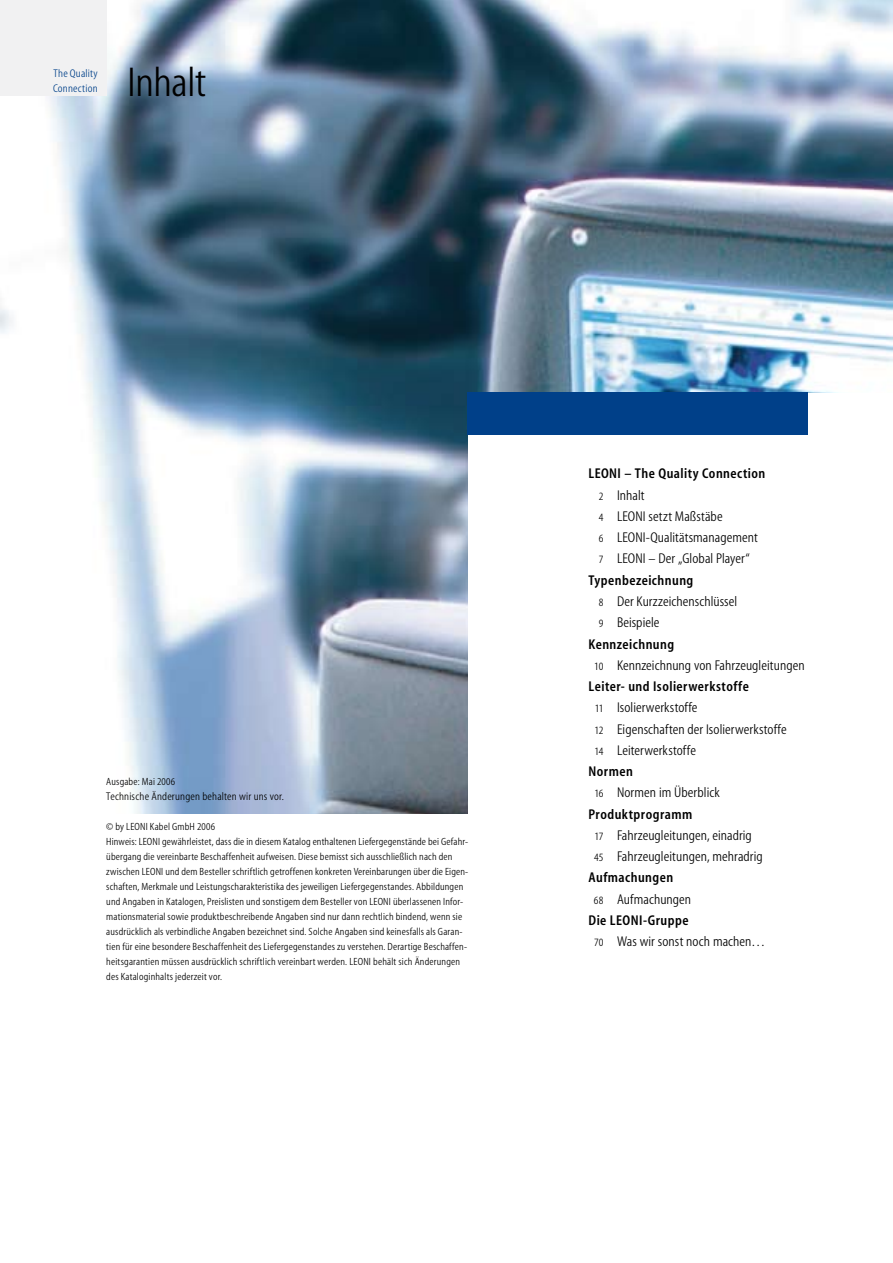
<style>
.page{position:relative;width:893px;height:1263px;background:#fff}
.page>*{position:absolute;margin:0;border:0;box-sizing:border-box;transform-origin:0 0}
.t1{font:42px "Myriad Condensed";letter-spacing:-.01em;color:#000}
.t2{font:14.25px/21.3px "Myriad Condensed";letter-spacing:.005em;color:#000}
.t3{font:semi-condensed 14.25px "Myriad";letter-spacing:.03em;color:#000}
.t4{font:11.25px "Myriad Condensed";letter-spacing:.015em;color:#000}
.t5{font:11.25px/15px "Myriad Condensed";letter-spacing:.02em;color:#004089}
.t6{font:10.5px/15px "Myriad Condensed";letter-spacing:.015em;color:#000}
.s1{font-size:11.25px}
</style>
<div class="page">
<img style="left:0;top:0;width:893px;height:813px">
<div style="left:468px;top:393px;width:425px;height:714px;background:#fff"></div>
<div style="left:468px;top:393px;width:340px;height:42px;background:#004089"></div>
<div style="left:0;top:0;width:106px;height:96px;background:#f1f1f2"></div>
<p class="t5" style="left:53px;top:66px;width:46px">The Quality<br>Connection</p>
<h1 class="t1" style="left:128px;top:61px;width:80px">Inhalt</h1>
<p class="t6" style="left:106px;top:775px;width:70px">Ausgabe: Mai 2006</p>
<p class="t4" style="left:106px;top:791px;width:179px">Technische Änderungen behalten wir uns vor.</p>
<p class="t6" style="left:106px;top:820px;width:363px">© by LEONI Kabel GmbH 2006<br>Hinweis: LEONI gewährleistet, dass die in diesem Katalog enthaltenen Liefergegenstände bei Gefahr&shy;übergang die vereinbarte Beschaffenheit aufweisen. Diese bemisst sich ausschließlich nach den zwischen LEONI und dem Besteller schriftlich getroffenen konkreten Vereinbarungen über die Eigen&shy;schaften, Merkmale und Leistungscharakteristika des jeweiligen Liefergegenstandes. Abbildungen und Angaben in Katalogen, Preislisten und sonstigem dem Besteller von LEONI überlassenen Infor&shy;mationsmaterial sowie produktbeschreibende Angaben sind nur dann rechtlich bindend, wenn sie ausdrücklich als verbindliche Angaben bezeichnet sind. Solche Angaben sind keinesfalls als Garan&shy;tien für eine besondere Beschaffenheit des Liefergegenstandes zu verstehen. Derartige Beschaffen&shy;heitsgarantien müssen ausdrücklich schriftlich vereinbart werden. LEONI behält sich Änderungen des Kataloginhalts jederzeit vor.</p>
<h2 class="t3" style="left:588px;top:466px;width:178px">LEONI – The Quality Connection</h2>
<h2 class="t2" style="left:599px;top:485px;width:161px"><span class="s1">2</span> Inhalt<br><span class="s1">4</span> LEONI setzt Maßstäbe<br><span class="s1">6</span> LEONI-Qualitätsmanagement<br><span class="s1">7</span> LEONI – Der „Global Player“</h2>
<h2 class="t3" style="left:588px;top:573px;width:106px">Typenbezeichnung</h2>
<h2 class="t2" style="left:599px;top:591px;width:140px"><span class="s1">8</span> Der Kurzzeichenschlüssel<br><span class="s1">9</span> Beispiele</h2>
<h2 class="t3" style="left:588px;top:637px;width:87px">Kennzeichnung</h2>
<h2 class="t2" style="left:594px;top:655px;width:212px"><span class="s1">10</span> Kennzeichnung von Fahrzeugleitungen</h2>
<h2 class="t3" style="left:588px;top:679px;width:162px">Leiter- und Isolierwerkstoffe</h2>
<h2 class="t2" style="left:594px;top:697px;width:194px"><span class="s1">11</span> Isolierwerkstoffe<br><span class="s1">12</span> Eigenschaften der Isolierwerkstoffe<br><span class="s1">14</span> Leiterwerkstoffe</h2>
<h2 class="t3" style="left:588px;top:764px;width:46px">Normen</h2>
<h2 class="t2" style="left:594px;top:783px;width:127px"><span class="s1">16</span> Normen im Überblick</h2>
<h2 class="t3" style="left:588px;top:807px;width:105px">Produktprogramm</h2>
<h2 class="t2" style="left:594px;top:825px;width:170px"><span class="s1">17</span> Fahrzeugleitungen, einadrig<br><span class="s1">45</span> Fahrzeugleitungen, mehradrig</h2>
<h2 class="t3" style="left:588px;top:870px;width:86px">Aufmachungen</h2>
<h2 class="t2" style="left:594px;top:889px;width:99px"><span class="s1">68</span> Aufmachungen</h2>
<h2 class="t3" style="left:588px;top:913px;width:102px">Die LEONI-Gruppe</h2>
<h2 class="t2" style="left:594px;top:931px;width:173px"><span class="s1">70</span> Was wir sonst noch machen…</h2>
</div>
